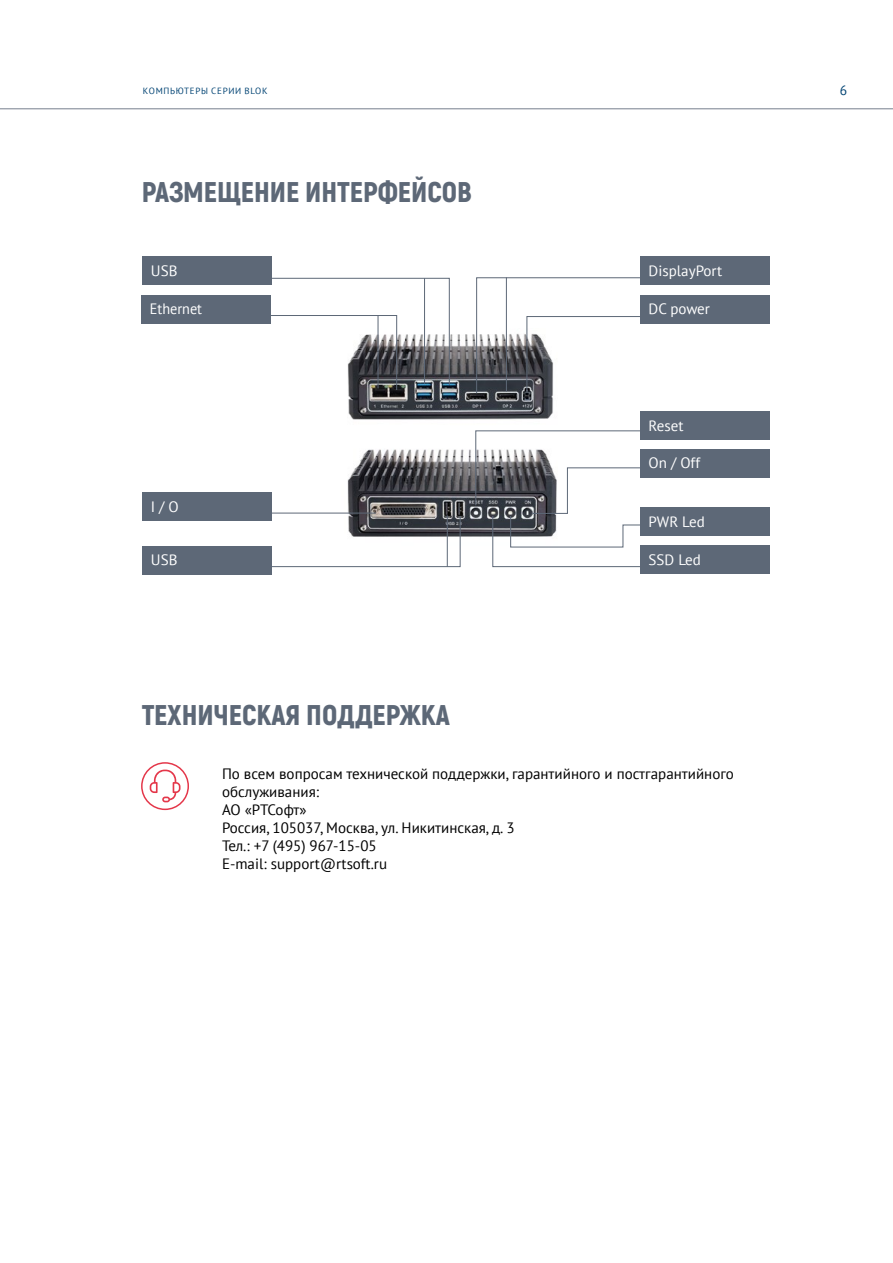
<style>
.page{position:relative;width:893px;height:1263px;background:#fff}
.page>*{position:absolute;margin:0;border:0;box-sizing:border-box;transform-origin:0 0}
.t1{font:900 28.5px "Akrobat";color:#5d6877}
.t2{font:15px/18px "PT Sans";color:#000}
.t3{font:15px "PT Sans";color:#fff}
.t4{font:15px "PT Sans";color:#fff;scale:.95 1}
.t5{font:13.5px "PT Sans";color:#004373}
.t6{font:9px "PT Sans";letter-spacing:.08em;color:#004373}
</style>
<div class="page">
<hr style="left:0;top:108px;width:893px;height:1px;background:#767f8d">
<img style="left:269px;top:323px;width:365px;height:245px">
<div style="left:141px;top:295px;width:130px;height:28px;background:#5d6877"></div>
<div style="left:640px;top:257px;width:130px;height:28px;background:#5d6877"></div>
<div style="left:640px;top:295px;width:130px;height:28px;background:#5d6877"></div>
<div style="left:142px;top:257px;width:130px;height:28px;background:#5d6877"></div>
<div style="left:142px;top:546px;width:130px;height:28px;background:#5d6877"></div>
<div style="left:142px;top:492px;width:130px;height:29px;background:#5d6877"></div>
<div style="left:640px;top:545px;width:130px;height:29px;background:#5d6877"></div>
<div style="left:640px;top:411px;width:130px;height:29px;background:#5d6877"></div>
<div style="left:640px;top:449px;width:130px;height:28px;background:#5d6877"></div>
<div style="left:640px;top:507px;width:130px;height:29px;background:#5d6877"></div>
<svg style="left:270px;top:515px;width:191px;height:52px"></svg>
<svg style="left:475px;top:430px;width:166px;height:137px"></svg>
<svg style="left:476px;top:277px;width:166px;height:117px"></svg>
<svg style="left:270px;top:278px;width:180px;height:113px"></svg>
<hr style="left:378px;top:315px;width:1px;height:73px;background:#5d6877">
<hr style="left:447px;top:515px;width:1px;height:52px;background:#5d6877">
<hr style="left:272px;top:513px;width:104px;height:1px;background:#5d6877">
<hr style="left:424px;top:278px;width:1px;height:106px;background:#5d6877">
<hr style="left:506px;top:277px;width:1px;height:115px;background:#5d6877">
<svg style="left:142px;top:763px;width:46px;height:46px"></svg>
<div style="left:141px;top:762px;width:48px;height:48px;border:2px solid #e4374a;border-radius:50%"></div>
<svg style="left:150px;top:769px;width:31px;height:33px"></svg>
<p class="t6" style="left:143px;top:85px;width:126px">КОМПЬЮТЕРЫ СЕРИИ BLOK</p>
<p class="t5" style="left:840px;top:82px;width:9px">6</p>
<h1 class="t1" style="left:142px;top:174px;width:332px">РАЗМЕЩЕНИЕ ИНТЕРФЕЙСОВ</h1>
<p class="t3" style="left:151px;top:261px;width:28px">USB</p>
<p class="t4" style="left:150px;top:299px;width:56px">Ethernet</p>
<p class="t3" style="left:151px;top:497px;width:29px">I / O</p>
<p class="t3" style="left:151px;top:550px;width:28px">USB</p>
<p class="t3" style="left:649px;top:261px;width:75px">DisplayPort</p>
<p class="t3" style="left:649px;top:299px;width:63px">DC power</p>
<p class="t3" style="left:649px;top:416px;width:36px">Reset</p>
<p class="t3" style="left:649px;top:453px;width:53px">On / Off</p>
<p class="t3" style="left:649px;top:512px;width:58px">PWR Led</p>
<p class="t3" style="left:649px;top:550px;width:54px">SSD Led</p>
<h1 class="t1" style="left:142px;top:696px;width:310px">ТЕХНИЧЕСКАЯ ПОДДЕРЖКА</h1>
<p class="t2" style="left:222px;top:764px;width:513px">По всем вопросам технической поддержки, гарантийного и постгарантийного обслуживания:<br>АО «РТСофт»<br>Россия, 105037, Москва, ул. Никитинская, д. 3<br>Тел.: +7 (495) 967-15-05<br>E-mail: support@rtsoft.ru</p>
</div>
